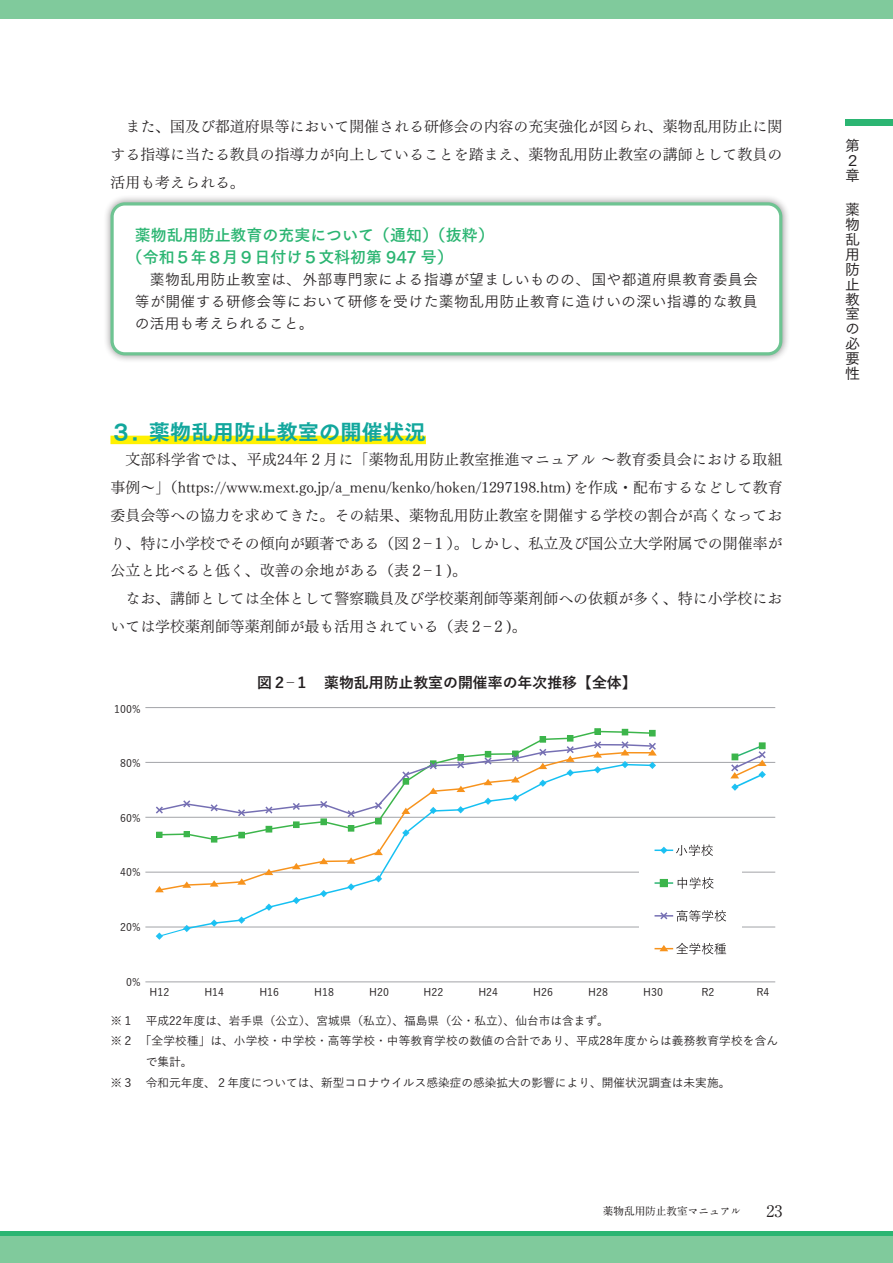
<style>
.page{position:relative;width:893px;height:1263px;background:#fff}
.page>*{position:absolute;margin:0;border:0;box-sizing:border-box;transform-origin:0 0}
.t1{font:21.3px "Tsuku Go Pro E";color:#12a79d}
.t2{font:15.9px/22.4px "Tsuku Go Pro B";color:#2bb572}
.t3{font:14.85px/27.8px "Tsuku Min Pro R";letter-spacing:.005em;color:#231f20;text-align:justify}
.t4{font:14.85px/22.4px "Tsuku Go Pro R";letter-spacing:.02em;color:#231f20;text-align:justify}
.t5{font:14.85px "Yu Gothic Std B";color:#231f20}
.t6{font:14.85px/14.9px "Tsuku Go Pro M";color:#231f20}
.t7{font:11.7px "Yu Gothic Std M";color:#231f20}
.t8{font:10.65px "Yu Gothic Std M";color:#231f20}
.t9{font:700 10.65px "A1 Mincho Std";color:#231f20}
.s1{font-size:12.75px}
.s2{font-size:15.9px}
</style>
<div class="page">
<div style="left:110px;top:436px;width:316px;height:8px;background:#fff101"></div>
<div style="left:103px;top:194px;width:687px;height:169px;background:#231f20;opacity:.5"></div>
<div style="left:112px;top:204px;width:669px;height:150px;background:#fff;border-radius:13px"></div>
<div style="left:110px;top:202px;width:672px;height:153px;border:3px solid #6ec492;border-radius:13px"></div>
<hr style="left:145px;top:981px;width:630px;height:1px;background:#a8a9ad">
<hr style="left:145px;top:926px;width:630px;height:1px;background:#a8a9ad">
<hr style="left:145px;top:872px;width:630px;height:1px;background:#a8a9ad">
<hr style="left:145px;top:817px;width:630px;height:1px;background:#a8a9ad">
<hr style="left:145px;top:762px;width:630px;height:1px;background:#a8a9ad">
<hr style="left:145px;top:707px;width:630px;height:1px;background:#a8a9ad">
<div style="left:594px;top:728px;width:7px;height:7px;border:1px solid #3cb54b"></div>
<svg style="left:154px;top:729px;width:613px;height:225px"></svg>
<div style="left:845px;top:119px;width:48px;height:6px;background:#2bb572"></div>
<div style="left:0;top:0;width:893px;height:19px;background:#80ca9c"></div>
<div style="left:0;top:1235px;width:893px;height:28px;background:#80ca9c"></div>
<hr style="left:0;top:1231px;width:893px;height:4px;background:#2bb572">
<p class="t3" style="left:110px;top:111px;width:673px;text-indent:15px">また、国及び都道府県等において開催される研修会の内容の充実強化が図られ、薬物乱用防止に関する指導に当たる教員の指導力が向上していることを踏まえ、薬物乱用防止教室の講師として教員の活用も考えられる。</p>
<p class="t2" style="left:127px;top:222px;width:368px;text-indent:8px">薬物乱用防止教育の充実について（通知）（抜粋）（令和５年８月９日付け５文科初第 947 号）</p>
<p class="t4" style="left:135px;top:266px;width:624px;text-indent:15px">薬物乱用防止教室は、外部専門家による指導が望ましいものの、国や都道府県教育委員会等が開催する研修会等において研修を受けた薬物乱用防止教育に造けいの深い指導的な教員の活用も考えられること。</p>
<h1 class="t1" style="left:110px;top:413px;width:317px">３. 薬物乱用防止教室の開催状況</h1>
<p class="t3" style="left:110px;top:444px;width:674px;text-indent:15px">文部科学省では、平成24年２月に「薬物乱用防止教室推進マニュアル ～教育委員会における取組事例～」（https://www.mext.go.jp/a_menu/kenko/hoken/1297198.htm)を作成・配布するなどして教育委員会等への協力を求めてきた。その結果、薬物乱用防止教室を開催する学校の割合が高くなっており、特に小学校でその傾向が顕著である（図２‒１）。しかし、私立及び国公立大学附属での開催率が公立と比べると低く、改善の余地がある（表２‒１)。</p>
<p class="t3" style="left:110px;top:583px;width:673px;text-indent:15px">なお、講師としては全体として警察職員及び学校薬剤師等薬剤師への依頼が多く、特に小学校においては学校薬剤師等薬剤師が最も活用されている（表２‒２)。</p>
<p class="t8" style="left:114px;top:701px;width:28px">100%</p>
<p class="t8" style="left:120px;top:755px;width:22px">80%</p>
<p class="t8" style="left:120px;top:810px;width:22px">60%</p>
<p class="t8" style="left:120px;top:865px;width:22px">40%</p>
<p class="t8" style="left:120px;top:919px;width:22px">20%</p>
<p class="t5" style="left:257px;top:672px;width:381px">図２‒１　薬物乱用防止教室の開催率の年次推移【全体】</p>
<p class="t8" style="left:126px;top:974px;width:16px">0%</p>
<p class="t8" style="left:369px;top:984px;width:21px">H20</p>
<p class="t8" style="left:423px;top:984px;width:21px">H22</p>
<p class="t8" style="left:478px;top:984px;width:21px">H24</p>
<p class="t8" style="left:533px;top:984px;width:21px">H26</p>
<p class="t8" style="left:588px;top:984px;width:21px">H28</p>
<p class="t8" style="left:643px;top:984px;width:21px">H30</p>
<p class="t8" style="left:701px;top:984px;width:15px">R2</p>
<p class="t8" style="left:756px;top:984px;width:15px">R4</p>
<p class="t8" style="left:150px;top:984px;width:21px">H12</p>
<p class="t8" style="left:204px;top:984px;width:21px">H14</p>
<p class="t8" style="left:259px;top:984px;width:21px">H16</p>
<p class="t8" style="left:314px;top:984px;width:21px">H18</p>
<p class="t7" style="left:111px;top:1012px;width:500px">※１　平成22年度は、岩手県（公立）、宮城県（私立）、福島県（公・私立）、仙台市は含まず。</p>
<p class="t7" style="left:111px;top:1032px;width:669px">※２　「全学校種」は、小学校・中学校・高等学校・中等教育学校の数値の合計であり、平成28年度からは義務教育学校を含ん</p>
<p class="t7" style="left:146px;top:1053px;width:48px">で集計。</p>
<p class="t7" style="left:111px;top:1074px;width:621px">※３　令和元年度、２年度については、新型コロナウイルス感染症の感染拡大の影響により、開催状況調査は未実施。</p>
<p class="t9" style="left:603px;top:1203px;width:181px">薬物乱用防止教室マニュアル<span class="s1">　　</span><span class="s2">23</span></p>
<p class="t6" style="left:845px;top:137px;width:15px">第<br>２章</p>
<p class="t6" style="left:845px;top:201px;width:16px;text-align:justify">薬物乱用防止教室の必要性</p>
</div>
